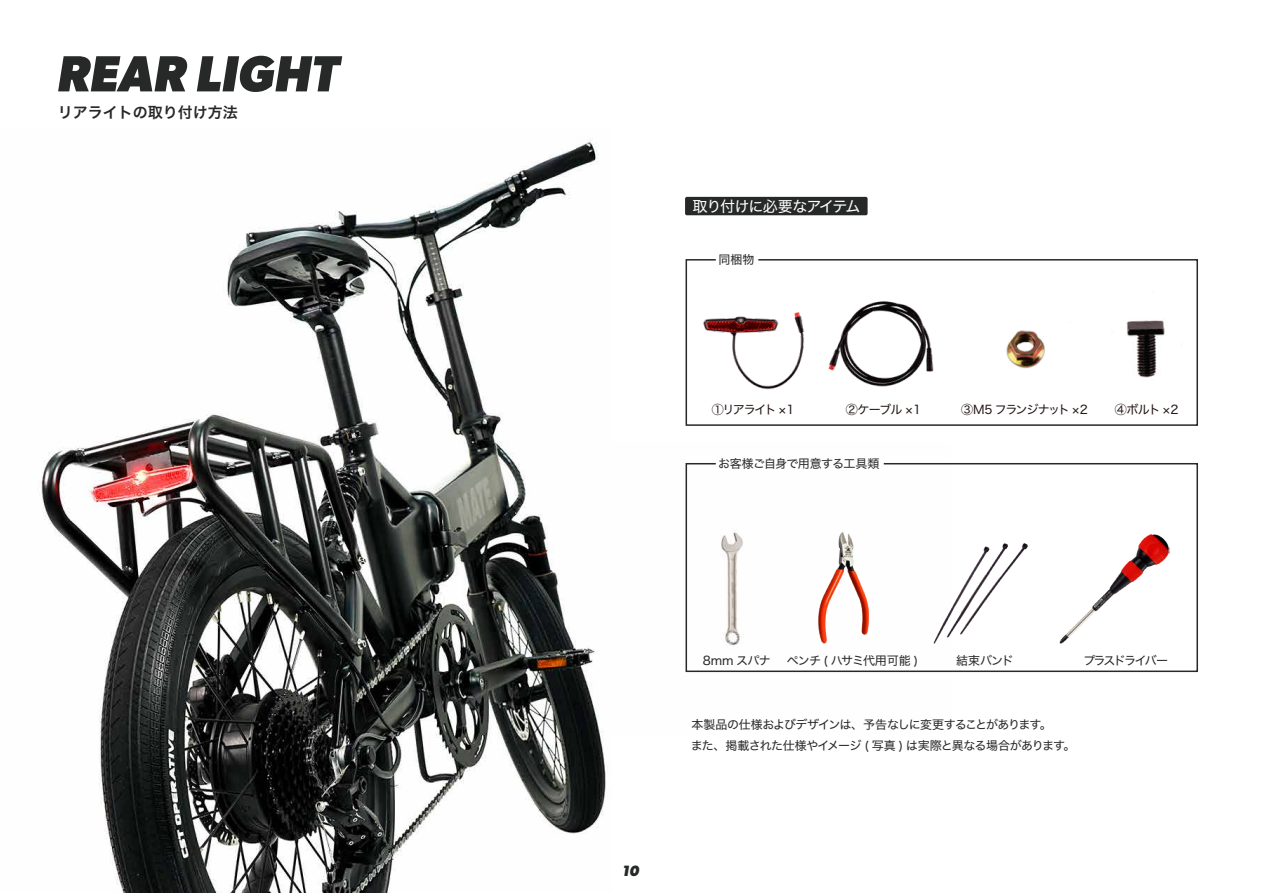
<style>
.page{position:relative;width:1263px;height:893px;background:#fff}
.page>*{position:absolute;margin:0;border:0;box-sizing:border-box;transform-origin:0 0}
.t1{font:italic 700 51px "Gibson";color:#272828}
.t2{font:15px "Hiragino Sans W6";color:#272828}
.t3{font:15px "Hiragino Sans W4";letter-spacing:-.075em;color:#fff}
.t4{font:italic 700 15px "Gibson";color:#272828}
.t5{font:12px/21px "Hiragino Sans W4";letter-spacing:-.065em;color:#272828}
.t6{font:12px "Hiragino Sans W4";letter-spacing:-.095em;color:#231815}
.t7{font:12px "Hiragino Sans W4";letter-spacing:-.04em;color:#282828}
.t8{font:12px "Hiragino Sans W4";letter-spacing:-.16em;color:#272828}
</style>
<div class="page">
<img style="left:41px;top:138px;width:569px;height:755px">
<div style="left:685px;top:197px;width:182px;height:18px;background:#272828;border-radius:2px"></div>
<svg style="left:685px;top:259px;width:513px;height:167px"></svg>
<svg style="left:685px;top:463px;width:513px;height:210px"></svg>
<h1 class="t1" style="left:57px;top:43px;width:283px">REAR LIGHT</h1>
<p class="t2" style="left:58px;top:99px;width:181px">リアライトの取り付け方法</p>
<p class="t3" style="left:693px;top:193px;width:169px">取り付けに必要なアイテム</p>
<p class="t7" style="left:718px;top:249px;width:37px">同梱物</p>
<p class="t6" style="left:712px;top:398px;width:84px">①リアライト ×1</p>
<p class="t6" style="left:846px;top:398px;width:77px">②ケーブル ×1</p>
<p class="t6" style="left:961px;top:398px;width:128px">③M5 フランジナット ×2</p>
<p class="t6" style="left:1115px;top:398px;width:65px">④ボルト ×2</p>
<p class="t7" style="left:718px;top:453px;width:163px">お客様ご自身で用意する工具類</p>
<p class="t4" style="left:622px;top:862px;width:18px">10</p>
<p class="t5" style="left:703px;top:649px;width:70px">8mm スパナ</p>
<p class="t5" style="left:787px;top:649px;width:133px">ペンチ ( ハサミ代用可能 )</p>
<p class="t5" style="left:956px;top:649px;width:59px">結束バンド</p>
<p class="t8" style="left:1083px;top:650px;width:86px">プラスドライバー</p>
<p class="t5" style="left:691px;top:713px;width:386px">本製品の仕様およびデザインは、予告なしに変更することがあります。<br>また、掲載された仕様やイメージ ( 写真 ) は実際と異なる場合があります。</p>
</div>
